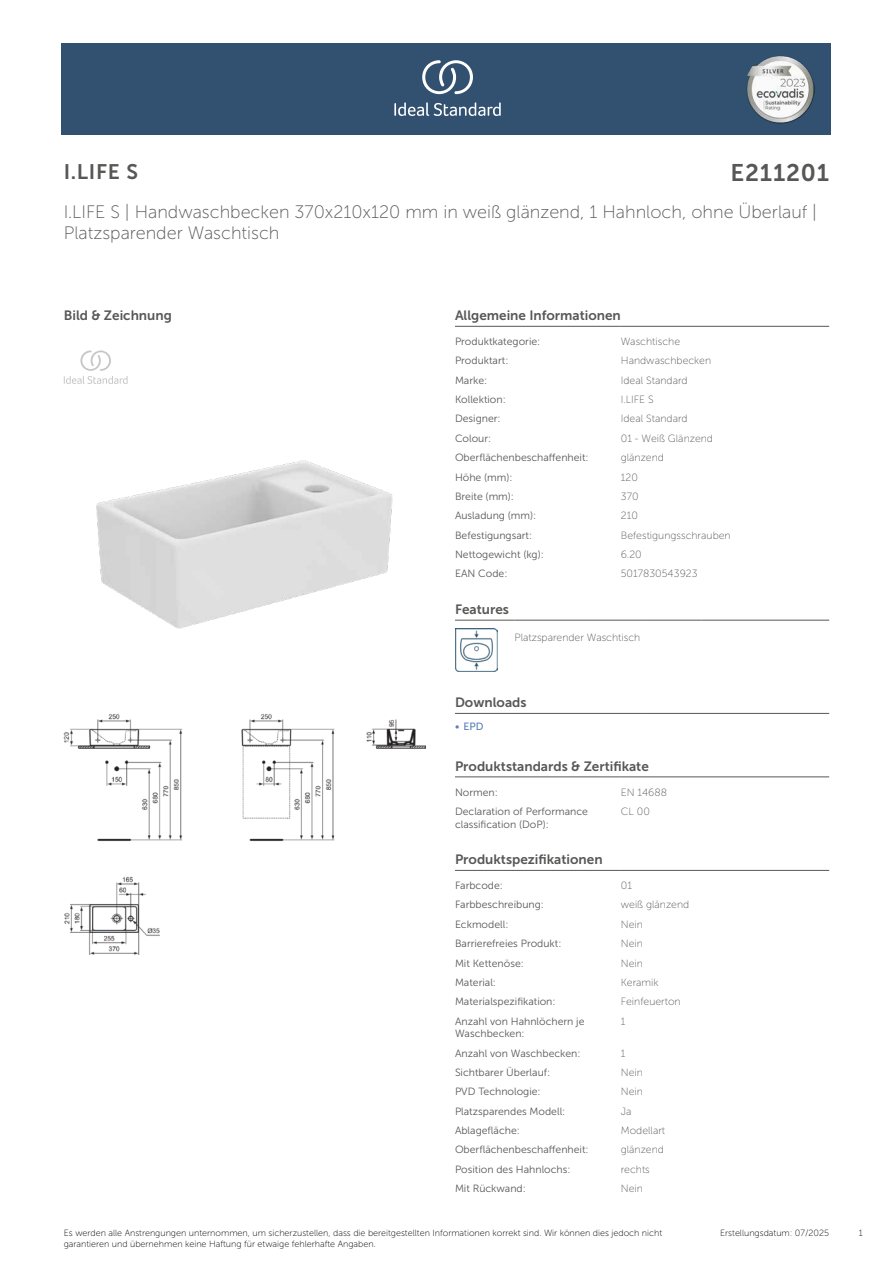
<style>
.page{position:relative;width:893px;height:1263px;background:#fff}
.page>*{position:absolute;margin:0;border:0;box-sizing:border-box;transform-origin:0 0}
.t1{font:24px "Museo Sans 700";letter-spacing:.035em;color:#575756}
.t2{font:21px "Museo Sans 700";color:#575756}
.t3{font:18px/21.6px "Museo Sans 100";color:#575756}
.head_9pt{font:13.5px "Museo Sans 700";color:#575756}
.head_general{font:10.5px/12.6px "Museo Sans 300";color:#575756}
.value_general{font:10.5px "Museo Sans 100";color:#575756}
.links{font:10.5px "Museo Sans 500";color:#5b7ebf}
.t4{font:9px/10.8px "Museo Sans 100";color:#000}
</style>
<div class="page">
<div style="left:62px;top:43px;width:769px;height:91px;background:#325070"></div>
<hr style="left:455px;top:326px;width:166px;height:1px;background:#575756">
<hr style="left:621px;top:326px;width:208px;height:1px;background:#575756">
<hr style="left:455px;top:620px;width:59px;height:1px;background:#575756">
<hr style="left:514px;top:620px;width:128px;height:1px;background:#575756">
<hr style="left:642px;top:620px;width:60px;height:1px;background:#575756">
<hr style="left:702px;top:620px;width:127px;height:1px;background:#575756">
<img style="left:455px;top:629px;width:42px;height:42px">
<hr style="left:455px;top:713px;width:187px;height:1px;background:#575756">
<hr style="left:642px;top:713px;width:187px;height:1px;background:#575756">
<hr style="left:455px;top:777px;width:166px;height:1px;background:#575756">
<hr style="left:621px;top:777px;width:208px;height:1px;background:#575756">
<hr style="left:455px;top:870px;width:166px;height:1px;background:#575756">
<hr style="left:621px;top:870px;width:208px;height:1px;background:#575756">
<svg style="left:64px;top:350px;width:64px;height:34px"></svg>
<img style="left:96px;top:460px;width:297px;height:169px">
<img style="left:64px;top:714px;width:361px;height:240px">
<svg style="left:394px;top:102px;width:107px;height:14px"></svg>
<svg style="left:422px;top:60px;width:51px;height:34px"></svg>
<img style="left:746px;top:56px;width:68px;height:67px">
<h2 class="t2" style="left:64px;top:160px;width:76px">I.LIFE S</h2>
<h1 class="t1" style="left:730px;top:160px;width:100px">E211201</h1>
<h3 class="t3" style="left:64px;top:201px;width:755px">I.LIFE S | Handwaschbecken 370x210x120 mm in weiß glänzend, 1 Hahnloch, ohne Überlauf |<br>Platzsparender Waschtisch</h3>
<h2 class="head_9pt" style="left:64px;top:308px;width:110px">Bild &amp; Zeichnung</h2>
<h2 class="head_9pt" style="left:455px;top:308px;width:167px">Allgemeine Informationen</h2>
<h3 class="head_general" style="left:455px;top:335px;width:87px">Produktkategorie:</h3>
<p class="value_general" style="left:621px;top:336px;width:61px">Waschtische</p>
<h3 class="head_general" style="left:455px;top:354px;width:55px">Produktart:</h3>
<p class="value_general" style="left:621px;top:355px;width:92px">Handwaschbecken</p>
<h3 class="head_general" style="left:455px;top:374px;width:34px">Marke:</h3>
<p class="value_general" style="left:621px;top:374px;width:68px">Ideal Standard</p>
<h3 class="head_general" style="left:455px;top:393px;width:52px">Kollektion:</h3>
<p class="value_general" style="left:621px;top:394px;width:34px">I.LIFE S</p>
<h3 class="head_general" style="left:455px;top:413px;width:47px">Designer:</h3>
<p class="value_general" style="left:621px;top:413px;width:68px">Ideal Standard</p>
<h3 class="head_general" style="left:455px;top:432px;width:38px">Colour:</h3>
<p class="value_general" style="left:621px;top:433px;width:94px">01 - Weiß Glänzend</p>
<h3 class="head_general" style="left:455px;top:451px;width:135px">Oberflächenbeschaffenheit:</h3>
<p class="value_general" style="left:621px;top:452px;width:45px">glänzend</p>
<h3 class="head_general" style="left:455px;top:471px;width:59px">Höhe (mm):</h3>
<p class="value_general" style="left:621px;top:471px;width:19px">120</p>
<h3 class="head_general" style="left:455px;top:490px;width:61px">Breite (mm):</h3>
<p class="value_general" style="left:621px;top:491px;width:19px">370</p>
<h3 class="head_general" style="left:455px;top:509px;width:83px">Ausladung (mm):</h3>
<p class="value_general" style="left:621px;top:510px;width:19px">210</p>
<h3 class="head_general" style="left:455px;top:529px;width:79px">Befestigungsart:</h3>
<p class="value_general" style="left:621px;top:529px;width:111px">Befestigungsschrauben</p>
<h3 class="head_general" style="left:455px;top:548px;width:90px">Nettogewicht (kg):</h3>
<p class="value_general" style="left:621px;top:549px;width:22px">6.20</p>
<h3 class="head_general" style="left:455px;top:567px;width:54px">EAN Code:</h3>
<p class="value_general" style="left:621px;top:568px;width:78px">5017830543923</p>
<h2 class="head_9pt" style="left:455px;top:602px;width:55px">Features</h2>
<p class="value_general" style="left:514px;top:632px;width:127px">Platzsparender Waschtisch</p>
<h2 class="head_9pt" style="left:455px;top:695px;width:73px">Downloads</h2>
<p class="links" style="left:455px;top:721px;width:30px">• EPD</p>
<h2 class="head_9pt" style="left:455px;top:758px;width:195px">Produktstandards &amp; Zertifikate</h2>
<h3 class="head_general" style="left:455px;top:786px;width:44px">Normen:</h3>
<p class="value_general" style="left:621px;top:786px;width:48px">EN 14688</p>
<h3 class="head_general" style="left:455px;top:805px;width:135px">Declaration of Performance classification (DoP):</h3>
<p class="value_general" style="left:621px;top:806px;width:31px">CL 00</p>
<h2 class="head_9pt" style="left:455px;top:852px;width:149px">Produktspezifikationen</h2>
<h3 class="head_general" style="left:455px;top:879px;width:49px">Farbcode:</h3>
<p class="value_general" style="left:621px;top:880px;width:13px">01</p>
<h3 class="head_general" style="left:455px;top:899px;width:90px">Farbbeschreibung:</h3>
<p class="value_general" style="left:621px;top:899px;width:70px">weiß glänzend</p>
<h3 class="head_general" style="left:455px;top:918px;width:55px">Eckmodell:</h3>
<p class="value_general" style="left:621px;top:919px;width:24px">Nein</p>
<h3 class="head_general" style="left:455px;top:937px;width:108px">Barrierefreies Produkt:</h3>
<p class="value_general" style="left:621px;top:938px;width:24px">Nein</p>
<h3 class="head_general" style="left:455px;top:957px;width:70px">Mit Kettenöse:</h3>
<p class="value_general" style="left:621px;top:957px;width:24px">Nein</p>
<h3 class="head_general" style="left:455px;top:976px;width:43px">Material:</h3>
<p class="value_general" style="left:621px;top:977px;width:39px">Keramik</p>
<h3 class="head_general" style="left:455px;top:995px;width:102px">Materialspezifikation:</h3>
<p class="value_general" style="left:621px;top:996px;width:61px">Feinfeuerton</p>
<h3 class="head_general" style="left:455px;top:1015px;width:131px">Anzahl von Hahnlöchern je<br>Waschbecken:</h3>
<p class="value_general" style="left:621px;top:1015px;width:6px">1</p>
<h3 class="head_general" style="left:455px;top:1047px;width:127px">Anzahl von Waschbecken:</h3>
<p class="value_general" style="left:621px;top:1047px;width:6px">1</p>
<h3 class="head_general" style="left:455px;top:1066px;width:97px">Sichtbarer Überlauf:</h3>
<p class="value_general" style="left:621px;top:1067px;width:24px">Nein</p>
<h3 class="head_general" style="left:455px;top:1085px;width:87px">PVD Technologie:</h3>
<p class="value_general" style="left:621px;top:1086px;width:24px">Nein</p>
<h3 class="head_general" style="left:455px;top:1105px;width:112px">Platzsparendes Modell:</h3>
<p class="value_general" style="left:621px;top:1105px;width:12px">Ja</p>
<h3 class="head_general" style="left:455px;top:1124px;width:66px">Ablagefläche:</h3>
<p class="value_general" style="left:621px;top:1125px;width:46px">Modellart</p>
<h3 class="head_general" style="left:455px;top:1143px;width:135px">Oberflächenbeschaffenheit:</h3>
<p class="value_general" style="left:621px;top:1144px;width:45px">glänzend</p>
<h3 class="head_general" style="left:455px;top:1163px;width:117px">Position des Hahnlochs:</h3>
<p class="value_general" style="left:621px;top:1163px;width:31px">rechts</p>
<h3 class="head_general" style="left:455px;top:1182px;width:72px">Mit Rückwand:</h3>
<p class="value_general" style="left:621px;top:1183px;width:24px">Nein</p>
<p class="t4" style="left:64px;top:1227px;width:600px">Es werden alle Anstrengungen unternommen, um sicherzustellen, dass die bereitgestellten Informationen korrekt sind. Wir können dies jedoch nicht garantieren und übernehmen keine Haftung für etwaige fehlerhafte Angaben.</p>
<p class="t4" style="left:720px;top:1227px;width:111px">Erstellungsdatum: 07/2025</p>
<p class="t4" style="left:859px;top:1227px;width:5px">1</p>
</div>
